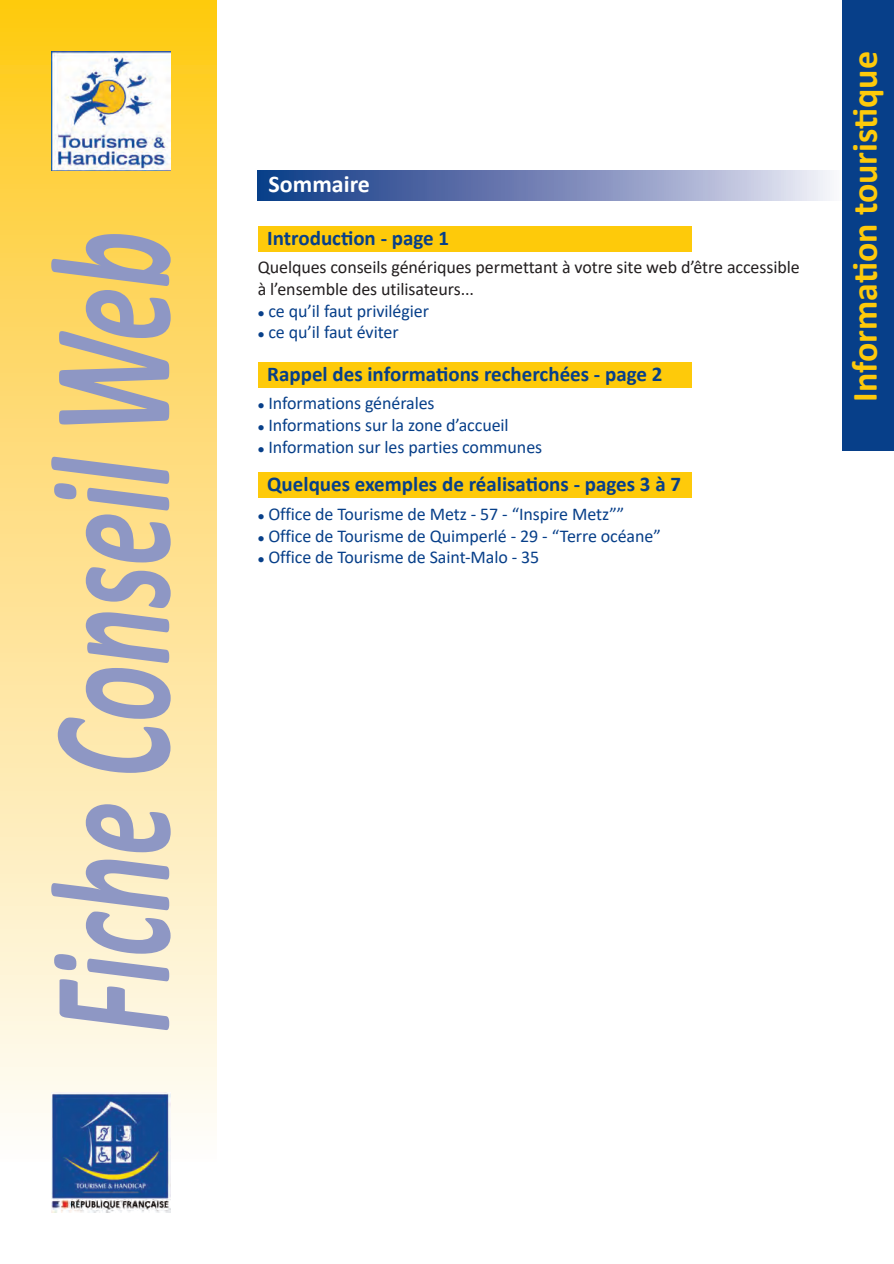
<style>
.page{position:relative;width:894px;height:1264px;background:#fff}
.page>*{position:absolute;margin:0;border:0;box-sizing:border-box;transform-origin:0 0}
.t1{font:italic 700 172.8px "Calibri";color:#8e97c4;scale:.63 1}
.t2{font:700 36px "Calibri";color:#feca0a}
.t3{font:700 24px "Calibri";color:#fff}
.t4{font:700 21px "Calibri";color:#073f89}
.t5{font:18px "Calibri";letter-spacing:-.005em;color:#073f89}
.t6{font:18px/21.6px "Calibri";letter-spacing:-.005em;color:#231f20}
</style>
<div class="page">
<svg style="left:0;top:0;width:217px;height:1161px;background:#fee291"></svg>
<img style="left:51px;top:52px;width:119px;height:119px">
<img style="left:51px;top:1093px;width:119px;height:106px">
<img style="left:51px;top:1199px;width:119px;height:13px">
<svg style="left:258px;top:171px;width:572px;height:29px;background:#7789b9"></svg>
<div style="left:258px;top:226px;width:433px;height:25px;background:#feca0a"></div>
<div style="left:842px;top:2px;width:52px;height:449px;background:#073f89"></div>
<div style="left:258px;top:362px;width:433px;height:25px;background:#feca0a"></div>
<div style="left:258px;top:472px;width:433px;height:26px;background:#feca0a"></div>
<h1 class="t1" style="left:39px;top:1033px;width:1274px;rotate:-90deg">Fiche Conseil Web</h1>
<h3 class="t3" style="left:269px;top:174px;width:103px">Sommaire</h3>
<p class="t4" style="left:267px;top:229px;width:183px">Introduction - page 1</p>
<p class="t6" style="left:258px;top:258px;width:543px">Quelques conseils génériques permettant à votre site web d’être accessible à l’ensemble des utilisateurs...</p>
<p class="t5" style="left:258px;top:303px;width:173px">● ce qu’il faut privilégier</p>
<p class="t5" style="left:258px;top:325px;width:142px">● ce qu’il faut éviter</p>
<p class="t4" style="left:267px;top:365px;width:397px">Rappel des informations recherchées - page 2</p>
<p class="t5" style="left:258px;top:396px;width:178px">● Informations générales</p>
<p class="t5" style="left:258px;top:418px;width:252px">● Informations sur la zone d’accueil</p>
<p class="t5" style="left:258px;top:439px;width:286px">● Information sur les parties communes</p>
<p class="t4" style="left:267px;top:475px;width:415px">Quelques exemples de réalisations - pages 3 à 7</p>
<p class="t5" style="left:258px;top:506px;width:368px">● Office de Tourisme de Metz - 57 - “Inspire Metz””</p>
<p class="t5" style="left:258px;top:528px;width:405px">● Office de Tourisme de Quimperlé - 29 - “Terre océane”</p>
<p class="t5" style="left:258px;top:550px;width:283px">● Office de Tourisme de Saint-Malo - 35</p>
<h2 class="t2" style="left:850px;top:402px;width:352px;rotate:-90deg">Information touristique</h2>
</div>
